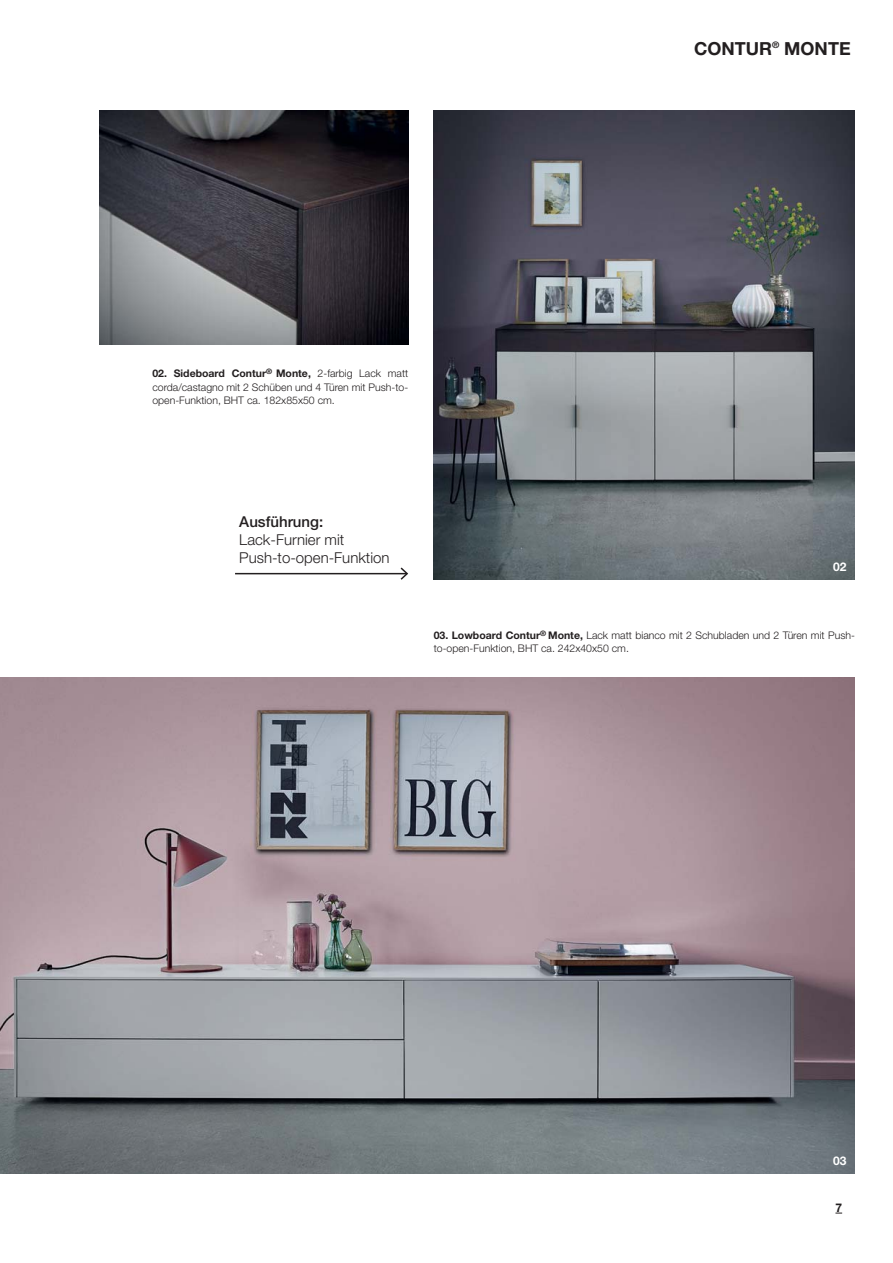
<style>
.page{position:relative;width:893px;height:1263px;background:#fff}
.page>*{position:absolute;margin:0;border:0;box-sizing:border-box;transform-origin:0 0}
.t1{font:700 18px "Helvetica Neue LT Pro";color:#231f20}
.t2{font:300 15px/18px "Helvetica Neue LT Pro";color:#231f20}
.t3{font:500 15px "Helvetica Neue LT Pro";color:#231f20}
.t4{font:700 12px "Helvetica Neue LT Pro";color:#fff}
.t5{font:700 12px "Helvetica Neue LT Pro";color:#231f20}
.t6{font:300 10.5px/13.5px "Helvetica Neue LT Pro";color:#231f20}
.s1{font-weight:700}
</style>
<div class="page">
<img style="left:0;top:678px;width:854px;height:496px">
<img style="left:434px;top:111px;width:420px;height:469px">
<img style="left:99px;top:111px;width:309px;height:233px">
<hr style="left:235px;top:573px;width:172px;height:1px;background:#231f20">
<svg style="left:399px;top:567px;width:9px;height:13px"></svg>
<h1 class="t1" style="left:694px;top:43px;width:158px">CONTUR<sup>®</sup> MONTE</h1>
<p class="t6" style="left:152px;top:368px;width:257px;text-align:justify"><span class="s1">02. Sideboard Contur</span><sup>®</sup> <span class="s1">Monte,</span> 2-farbig Lack matt corda/castagno mit 2 Schüben und 4 Türen mit Push-to&shy;open-Funktion, BHT ca. 182x85x50 cm.</p>
<h2 class="t3" style="left:239px;top:513px;width:85px">Ausführung:</h2>
<h2 class="t2" style="left:239px;top:532px;width:152px">Lack-Furnier mit<br>Push-to-open-Funktion</h2>
<p class="t4" style="left:833px;top:563px;width:15px">02</p>
<p class="t6" style="left:434px;top:629px;width:422px"><span class="s1">03. Lowboard Contur</span><sup>®</sup> <span class="s1">Monte,</span> Lack matt bianco mit 2 Schubladen und 2 Türen mit Push&shy;to-open-Funktion, BHT ca. 242x40x50 cm.</p>
<p class="t4" style="left:833px;top:1157px;width:15px">03</p>
<p class="t5" style="left:835px;top:1203px;width:8px">7</p>
</div>
